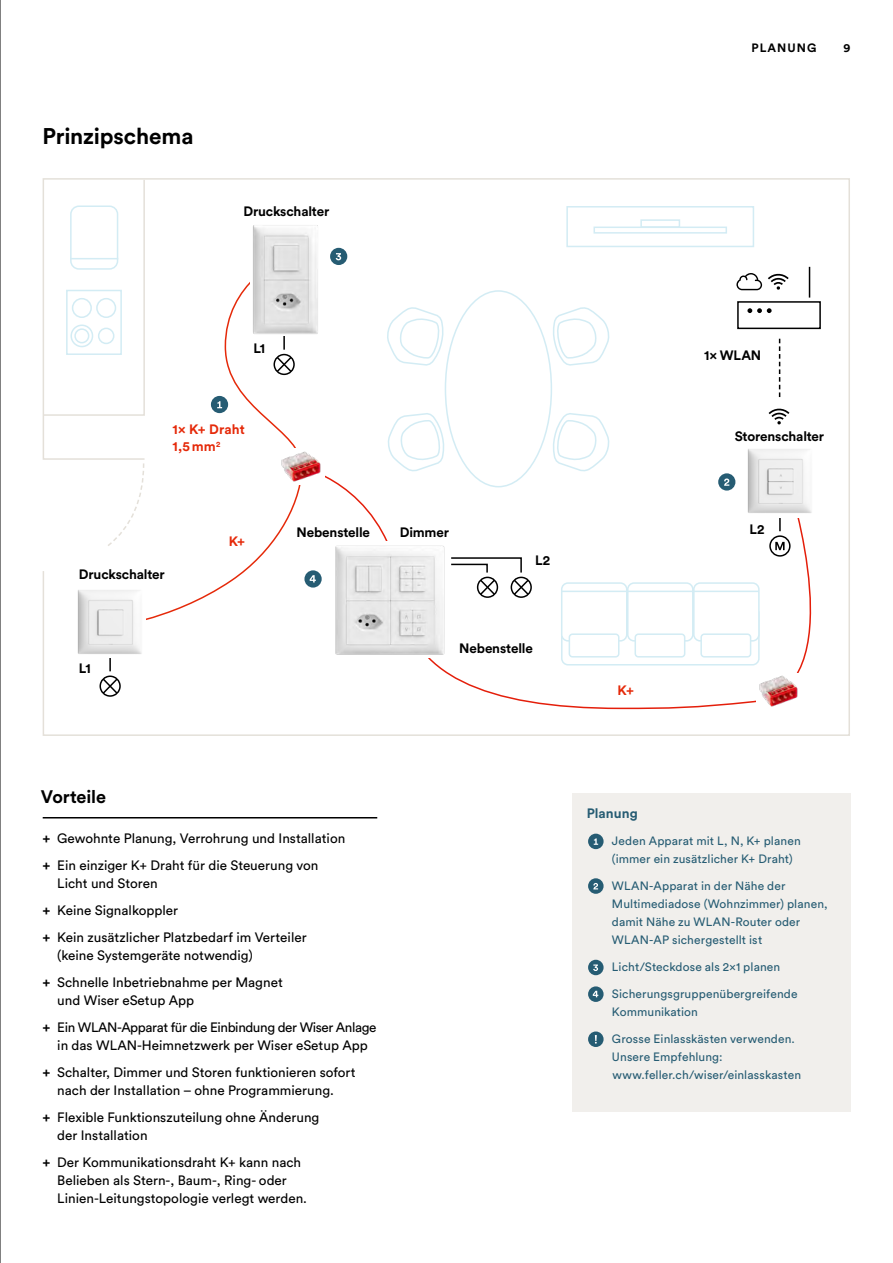
<style>
.page{position:relative;width:893px;height:1263px;background:#fff}
.page>*{position:absolute;margin:0;border:0;box-sizing:border-box;transform-origin:0 0}
.t1{font:700 22.5px "Circular Std";letter-spacing:-.005em;color:#000}
.t2{font:700 18px "Circular Std";letter-spacing:-.005em;color:#000}
.t3{font:13.5px/27px "Circular Std";color:#000}
.t4{font:700 13.5px "Circular Std";letter-spacing:-.015em;color:#000}
.t5{font:13.5px/27px "Circular Std";letter-spacing:-.03em;color:#000}
.t6{font:700 13.5px/16.5px "Circular Std";letter-spacing:.01em;color:#e52909}
.t7{font:700 13.5px "Circular Std";letter-spacing:.005em;color:#265c73}
.t8{font:12px/18px "Circular Std";letter-spacing:.01em;color:#265c73}
.t9{font:700 12px "Circular Std";letter-spacing:.085em;color:#000}
.s1{font-weight:700}
</style>
<div class="page">
<svg style="left:42px;top:178px;width:808px;height:558px"></svg>
<svg style="left:43px;top:178px;width:103px;height:238px"></svg>
<div style="left:566px;top:206px;width:188px;height:41px;border:2px solid #d3ecf4"></div>
<div style="left:593px;top:227px;width:134px;height:7px;border:2px solid #d3ecf4"></div>
<div style="left:640px;top:219px;width:40px;height:9px;border:2px solid #d3ecf4"></div>
<div style="left:66px;top:290px;width:56px;height:65px;border:2px solid #d3ecf4"></div>
<div style="left:72px;top:298px;width:20px;height:20px;border:2px solid #d3ecf4;border-radius:50%"></div>
<div style="left:96px;top:298px;width:20px;height:20px;border:2px solid #d3ecf4;border-radius:50%"></div>
<div style="left:70px;top:324px;width:23px;height:23px;border:2px solid #d3ecf4;border-radius:50%"></div>
<div style="left:98px;top:328px;width:16px;height:16px;border:2px solid #d3ecf4;border-radius:50%"></div>
<div style="left:74px;top:328px;width:15px;height:15px;border:2px solid #d3ecf4;border-radius:50%"></div>
<div style="left:70px;top:205px;width:48px;height:65px;border:2px solid #d3ecf4;border-radius:8px"></div>
<hr style="left:70px;top:258px;width:48px;height:1px;background:#d3ecf4">
<svg style="left:551px;top:413px;width:59px;height:54px"></svg>
<svg style="left:387px;top:413px;width:59px;height:54px"></svg>
<svg style="left:551px;top:307px;width:59px;height:59px"></svg>
<svg style="left:386px;top:307px;width:59px;height:59px"></svg>
<svg style="left:305px;top:467px;width:545px;height:243px"></svg>
<div style="left:572px;top:793px;width:278px;height:319px;background:#f1efec"></div>
<svg style="left:101px;top:256px;width:205px;height:374px"></svg>
<div style="left:737px;top:301px;width:84px;height:28px;border:2px solid #000"></div>
<svg style="left:747px;top:308px;width:25px;height:5px"></svg>
<hr style="left:809px;top:267px;width:1px;height:31px;background:#000">
<svg style="left:779px;top:339px;width:1px;height:58px"></svg>
<hr style="left:43px;top:817px;width:334px;height:1px;background:#000">
<div style="left:588px;top:834px;width:16px;height:15px;background:#265c73;border-radius:50%"></div>
<svg style="left:594px;top:838px;width:4px;height:7px"></svg>
<div style="left:211px;top:396px;width:17px;height:17px;background:#265c73;border-radius:50%"></div>
<svg style="left:217px;top:401px;width:5px;height:7px"></svg>
<svg style="left:588px;top:878px;width:16px;height:16px"></svg>
<svg style="left:593px;top:883px;width:5px;height:6px"></svg>
<div style="left:718px;top:473px;width:17px;height:18px;background:#265c73;border-radius:50%"></div>
<svg style="left:724px;top:478px;width:5px;height:8px"></svg>
<div style="left:588px;top:960px;width:16px;height:15px;background:#265c73;border-radius:50%"></div>
<svg style="left:593px;top:964px;width:5px;height:7px"></svg>
<div style="left:330px;top:248px;width:17px;height:17px;background:#265c73;border-radius:50%"></div>
<svg style="left:336px;top:253px;width:5px;height:7px"></svg>
<svg style="left:588px;top:986px;width:16px;height:16px"></svg>
<svg style="left:593px;top:991px;width:5px;height:6px"></svg>
<div style="left:304px;top:570px;width:18px;height:18px;background:#265c73;border-radius:50%"></div>
<svg style="left:310px;top:575px;width:6px;height:7px"></svg>
<div style="left:273px;top:354px;width:22px;height:21px;border:2px solid #000;border-radius:50%"></div>
<svg style="left:275px;top:336px;width:18px;height:38px"></svg>
<div style="left:99px;top:675px;width:22px;height:22px;border:2px solid #000;border-radius:50%"></div>
<svg style="left:101px;top:677px;width:18px;height:18px"></svg>
<svg style="left:109px;top:658px;width:2px;height:13px"></svg>
<div style="left:477px;top:577px;width:21px;height:21px;border:2px solid #000;border-radius:50%"></div>
<div style="left:511px;top:577px;width:21px;height:21px;border:2px solid #000;border-radius:50%"></div>
<svg style="left:450px;top:556px;width:80px;height:40px"></svg>
<svg style="left:779px;top:517px;width:2px;height:14px"></svg>
<div style="left:769px;top:535px;width:22px;height:22px;border:2px solid #000;border-radius:50%"></div>
<svg style="left:775px;top:542px;width:10px;height:8px"></svg>
<svg style="left:768px;top:272px;width:21px;height:18px"></svg>
<svg style="left:769px;top:407px;width:20px;height:18px"></svg>
<svg style="left:736px;top:273px;width:26px;height:17px"></svg>
<div style="left:279px;top:448px;width:46px;height:37px;background:#fff"></div>
<img style="left:282px;top:451px;width:39px;height:31px">
<div style="left:756px;top:673px;width:46px;height:36px;background:#fff"></div>
<img style="left:759px;top:675px;width:39px;height:32px">
<img style="left:250px;top:223px;width:69px;height:113px">
<img style="left:334px;top:541px;width:112px;height:117px">
<div style="left:75px;top:586px;width:71px;height:72px;background:#fff"></div>
<img style="left:77px;top:590px;width:65px;height:64px">
<div style="left:745px;top:446px;width:71px;height:71px;background:#fff"></div>
<img style="left:747px;top:449px;width:65px;height:64px">
<div style="left:588px;top:1031px;width:16px;height:16px;background:#265c73;border-radius:50%"></div>
<svg style="left:595px;top:1035px;width:2px;height:9px"></svg>
<hr style="left:0;top:0;width:1px;height:1263px;background:#000">
<h1 class="t1" style="left:43px;top:121px;width:152px">Prinzipschema</h1>
<p class="t4" style="left:243px;top:203px;width:87px">Druckschalter</p>
<p class="t9" style="left:751px;top:40px;width:66px">PLANUNG</p>
<p class="t9" style="left:843px;top:40px;width:8px">9</p>
<p class="t4" style="left:253px;top:339px;width:13px">L1</p>
<p class="t6" style="left:173px;top:421px;width:74px">1× K+ Draht<br>1,5mm<sup>2</sup></p>
<p class="t4" style="left:79px;top:566px;width:87px">Druckschalter</p>
<p class="t6" style="left:229px;top:532px;width:18px">K+</p>
<p class="t4" style="left:79px;top:660px;width:13px">L1</p>
<p class="t4" style="left:297px;top:523px;width:75px">Nebenstelle</p>
<p class="t4" style="left:400px;top:523px;width:51px">Dimmer</p>
<p class="t4" style="left:535px;top:552px;width:16px">L2</p>
<p class="t4" style="left:459px;top:639px;width:75px">Nebenstelle</p>
<h2 class="t2" style="left:41px;top:785px;width:67px">Vorteile</h2>
<p class="t3" style="left:42px;top:825px;width:304px"><span class="s1">+</span> Gewohnte Planung, Verrohrung und Installation <span class="s1">+</span> Ein einziger K+ Draht für die Steuerung von</p>
<p class="t3" style="left:42px;top:870px;width:266px;text-indent:15px">Licht und Storen<br><span class="s1">+</span> Keine Signalkoppler<br><span class="s1">+</span> Kein zusätzlicher Platzbedarf im Verteiler</p>
<p class="t3" style="left:42px;top:942px;width:242px;text-indent:15px">(keine Systemgeräte notwendig)<br><span class="s1">+</span> Schnelle Inbetriebnahme per Magnet</p>
<p class="t5" style="left:42px;top:987px;width:336px;text-indent:15px">und Wiser eSetup App<br><span class="s1">+</span> Ein WLAN-Apparat für die Einbindung der Wiser Anlage</p>
<p class="t3" style="left:42px;top:1032px;width:327px;text-indent:15px">in das WLAN-Heimnetzwerk per Wiser eSetup App <span class="s1">+</span> Schalter, Dimmer und Storen funktionieren sofort</p>
<p class="t3" style="left:42px;top:1077px;width:293px;text-indent:15px">nach der Installation – ohne Programmierung. <span class="s1">+</span> Flexible Funktionszuteilung ohne Änderung</p>
<p class="t3" style="left:42px;top:1122px;width:260px;text-indent:15px">der Installation<br><span class="s1">+</span> Der Kommunikationsdraht K+ kann nach</p>
<p class="t3" style="left:57px;top:1171px;width:251px;line-height:18px">Belieben als Stern-, Baum-, Ring- oder<br>Linien-Leitungstopologie verlegt werden.</p>
<p class="t4" style="left:704px;top:347px;width:59px">1× WLAN</p>
<p class="t4" style="left:735px;top:427px;width:91px">Storenschalter</p>
<p class="t6" style="left:617px;top:682px;width:18px">K+</p>
<p class="t4" style="left:750px;top:520px;width:16px">L2</p>
<p class="t7" style="left:587px;top:804px;width:53px">Planung</p>
<p class="t8" style="left:612px;top:831px;width:190px">Jeden Apparat mit L, N, K+ planen (immer ein zusätzlicher K+ Draht)</p>
<p class="t8" style="left:612px;top:876px;width:217px">WLAN-Apparat in der Nähe der<br>Multimediadose (Wohnzimmer) planen, damit Nähe zu WLAN-Router oder<br>WLAN-AP sichergestellt ist</p>
<p class="t8" style="left:612px;top:957px;width:170px">Licht/Steckdose als 2x1 planen</p>
<p class="t8" style="left:612px;top:984px;width:187px">Sicherungsgruppenübergreifende<br>Kommunikation</p>
<p class="t8" style="left:612px;top:1029px;width:191px">Grosse Einlasskästen verwenden.<br>Unsere Empfehlung: www.feller.ch/wiser/einlasskasten</p>
</div>
